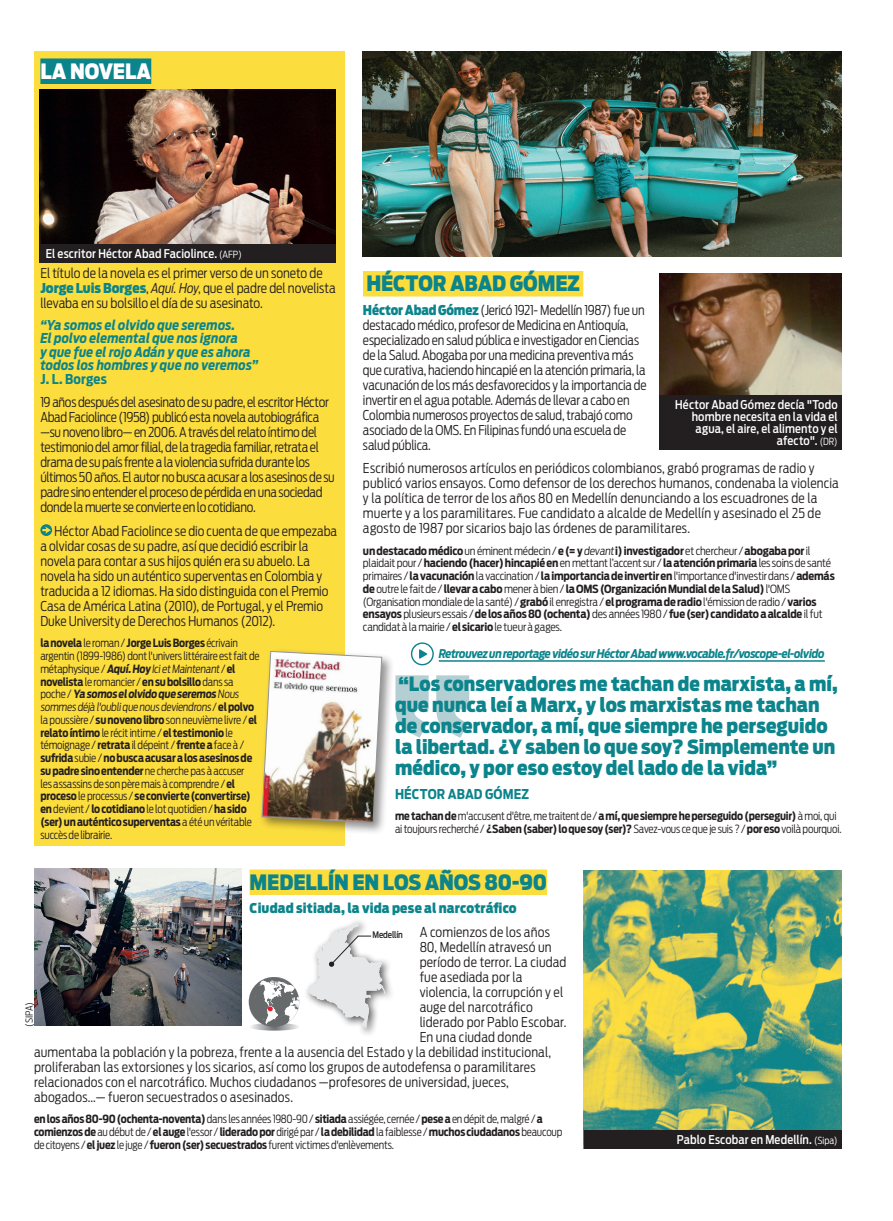
<style>
.page{position:relative;width:893px;height:1221px;background:#fff}
.page>*{position:absolute;margin:0;border:0;box-sizing:border-box;transform-origin:0 0}
.t1{font:900 21px "Antenna Cond";letter-spacing:-.01em;color:#0b848b}
.t2{font:900 21px "Antenna Cond";letter-spacing:-.005em;color:#fff}
.t3{font:900 19.5px/21px "Antenna Cond";letter-spacing:.005em;color:#0b848b}
.t4{font:300 13.5px/15px "Antenna Cond";letter-spacing:-.005em;color:#231f20}
.t5{font:300 13.5px/15px "Antenna Cond";letter-spacing:-.025em;color:#231f20}
.t6{font:italic 700 13.5px/13.5px "Antenna Cond";letter-spacing:.01em;color:#0b848b}
.t7{font:300 13.5px "Antenna Cond";letter-spacing:.015em;color:#231f20}
.t8{font:900 13.5px "Antenna Cond";letter-spacing:.015em;color:#0b848b}
.t9{font:700 13.5px "Antenna Cond";letter-spacing:.01em;color:#0b848b}
.t10{font:500 12px/12px "Antenna Cond";letter-spacing:.01em;color:#fff;text-align:right}
.t11{font:italic 700 12px "Antenna Cond";letter-spacing:-.03em;color:#0b848b}
.t12{font:300 11.25px/12.8px "Antenna Cond";letter-spacing:-.015em;color:#231f20}
.t13{font:300 9.75px "Antenna Cond";color:#231f20}
.t14{font:500 9px "Antenna Cond";letter-spacing:-.01em;color:#231f20}
.s1{font-weight:300;font-size:9.75px}
.s2{font-weight:900;color:#0b848b}
.s3{font-style:italic}
.s4{font-weight:700}
</style>
<div class="page">
<div style="left:363px;top:271px;width:220px;height:25px;background:#fcdd3e"></div>
<div style="left:34px;top:51px;width:310px;height:794px;background:#fcdd3e"></div>
<div style="left:40px;top:58px;width:111px;height:26px;background:#0b848b"></div>
<svg style="left:40px;top:524px;width:12px;height:12px"></svg>
<svg style="left:395px;top:675px;width:74px;height:62px"></svg>
<div style="left:250px;top:869px;width:297px;height:26px;background:#fcdd3e"></div>
<img style="left:660px;top:274px;width:182px;height:121px">
<img style="left:40px;top:89px;width:296px;height:155px">
<div style="left:259px;top:648px;width:135px;height:187px;background:#231f20;opacity:.5"></div>
<img style="left:262px;top:651px;width:120px;height:172px">
<img style="left:584px;top:870px;width:258px;height:260px">
<img style="left:34px;top:868px;width:207px;height:157px">
<svg style="left:249px;top:1022px;width:51px;height:8px"></svg>
<svg style="left:248px;top:977px;width:52px;height:50px"></svg>
<div style="left:303px;top:918px;width:92px;height:119px;background:#231f20;opacity:.75"></div>
<svg style="left:307px;top:922px;width:78px;height:106px"></svg>
<img style="left:363px;top:51px;width:479px;height:205px">
<div style="left:40px;top:244px;width:296px;height:19px;background:#231f20"></div>
<div style="left:660px;top:395px;width:182px;height:54px;background:#231f20"></div>
<div style="left:584px;top:1130px;width:258px;height:18px;background:#231f20"></div>
<svg style="left:411px;top:642px;width:23px;height:23px"></svg>
<hr style="left:439px;top:660px;width:386px;height:1px;background:#0b848b">
<h1 class="t2" style="left:40px;top:59px;width:112px">LA NOVELA</h1>
<p class="t10" style="left:46px;top:248px;width:197px">El escritor Héctor Abad Faciolince. <span class="s1">(AFP)</span></p>
<p class="t4" style="left:40px;top:265px;width:297px">El título de la novela es el primer verso de un soneto de<br><span class="s2">Jorge Luis Borges</span>, <span class="s3">Aquí. Hoy</span>, que el padre del novelista llevaba en su bolsillo el día de su asesinato.</p>
<p class="t6" style="left:40px;top:318px;width:219px">“Ya somos el olvido que seremos.<br>El polvo elemental que nos ignora<br>y que fue el rojo Adán y que es ahora todos los hombres y que no veremos”</p>
<p class="t9" style="left:40px;top:371px;width:68px">J. L. Borges</p>
<p class="t5" style="left:40px;top:395px;width:296px">19 años después del asesinato de su padre, el escritor Héctor Abad Faciolince (1958) publicó esta novela autobiográfica —su noveno libro— en 2006. A través del relato íntimo del testimonio del amor filial, de la tragedia familiar, retrata el drama de su país frente a la violencia sufrida durante los últimos 50 años. El autor no busca acusar a los asesinos de su padre sino entender el proceso de pérdida en una sociedad donde la muerte se convierte en lo cotidiano.</p>
<p class="t4" style="left:40px;top:523px;width:298px;text-indent:14px">Héctor Abad Faciolince se dio cuenta de que empezaba a olvidar cosas de su padre, así que decidió escribir la novela para contar a sus hijos quién era su abuelo. La novela ha sido un auténtico superventas en Colombia y traducida a 12 idiomas. Ha sido distinguida con el Premio Casa de América Latina (2010), de Portugal, y el Premio Duke University de Derechos Humanos (2012).</p>
<p class="t12" style="left:40px;top:637px;width:221px"><span class="s4">la novela</span> le roman / <span class="s4">Jorge Luis Borges</span> écrivain argentin (1899-1986) dont l'univers littéraire est fait de m étaphysique / <span class="s4">Aquí.Hoy</span> IcietMaintenant/ <span class="s4">el novelista</span> le romancier / <span class="s4">en su bolsillo</span> dans sa<br>p o che / <span class="s4">Ya somos elolvido que seremos</span> Nous sommes déjà l'oublique nous deviendrons / <span class="s4">el p olvo </span>la poussière / <span class="s4">su noveno libro</span> son neuvième livre / <span class="s4">el relato íntimo</span> le récit intime / <span class="s4">el testimonio</span> le témoignage / <span class="s4">retrata</span> il dépeint / <span class="s4">frente a</span> face à / <span class="s4">sufrida</span> subie / <span class="s4">no busca acusar a los asesinos de su padre sino entender</span> ne cherche pas à accuser<br>les assassins de son père mais à comprendre / <span class="s4">el proceso</span> le processus / <span class="s4">se convierte (convertirse) en</span> devient / <span class="s4">lo cotidiano</span> le lot quotidien / <span class="s4">ha sido (ser) un auténtico superventas</span> a été un véritable succès de librairie.</p>
<h1 class="t1" style="left:366px;top:271px;width:215px">HÉCTOR ABAD GÓMEZ</h1>
<p class="t4" style="left:363px;top:302px;width:285px"><span class="s2">Héctor Abad Gómez</span> (Jericó 1921- Medellín 1987) fue un destacado médico, profesor de Medicina en Antioquía, especializado en salud pública e investigador en Ciencias de la Salud. Abogaba por una medicina preventiva más que curativa, haciendo hincapié en la atención primaria, la vacunación de los más desfavorecidos y la importancia de invertir en el agua potable. Además de llevar a cabo en Colombia numerosos proyectos de salud, trabajó como asociado de la OMS. En Filipinas fundó una escuela de salud pública.</p>
<p class="t4" style="left:363px;top:461px;width:477px">Escribió numerosos artículos en periódicos colombianos, grabó programas de radio y publicó varios ensayos. Como defensor de los derechos humanos, condenaba la violencia y la política de terror de los años 80 en Medellín denunciando a los escuadrones de la muerte y a los paramilitares. Fue candidato a alcalde de Medellín y asesinado el 25 de agosto de 1987 por sicarios bajo las órdenes de paramilitares.</p>
<p class="t12" style="left:363px;top:544px;width:473px"><span class="s4">un destacado médico</span> un éminent médecin / <span class="s4">e (= y</span> devant<span class="s4">i) investigador</span> et chercheur / <span class="s4">abogaba por</span> il plaidait pour / <span class="s4">haciendo (hacer) hincapié en</span> en mettant l’accent sur / <span class="s4">la atención primaria</span> les soins de santé primaires / <span class="s4">la vacunación</span> la vaccination / <span class="s4">la importancia de invertir en</span> l'importance d'investir dans / <span class="s4">además de</span> outre le fait de / <span class="s4">llevar a cabo</span> mener à bien / <span class="s4">la OMS (Organización Mundial de la Salud)</span> l'OMS (Organisation mondiale de la santé) / <span class="s4">grabó</span> il enregistra / <span class="s4">el programa de radio</span> l'émission de radio / <span class="s4">varios ensayos</span> plusieurs essais / <span class="s4">de los años 80 (ochenta)</span> des années 1980 / <span class="s4">fue (ser) candidato a alcalde</span> il fut candidat à la mairie / <span class="s4">el sicario</span> le tueur à gages.</p>
<p class="t10" style="left:675px;top:399px;width:164px">Héctor Abad Gómez decía "Todo hombre necesita en la vida el agua, el aire, el alimento y el afecto". <span class="s1">(DR)</span></p>
<p class="t11" style="left:439px;top:646px;width:387px">Retrouvez un reportage vidéo sur Héctor Abad www.vocable.fr/voscope-el-olvido</p>
<h2 class="t3" style="left:395px;top:673px;width:444px">“Los conservadores me tachan de marxista, a mí, que nunca leí a Marx, y los marxistas me tachan de conservador, a mí, que siempre he perseguido la libertad. ¿Y saben lo que soy? Simplemente un médico, y por eso estoy del lado de la vida”</h2>
<p class="t9" style="left:395px;top:785px;width:135px">HÉCTOR ABAD GÓMEZ</p>
<p class="t12" style="left:395px;top:809px;width:448px"><span class="s4">me tachan de</span> m'accusent d'être, me traitent de / <span class="s4">a mí, que siempre he perseguido (perseguir)</span> à moi, qui ai toujours recherché / <span class="s4">¿Saben (saber) lo que soy (ser)?</span> Savez-vous ce que je suis ? / <span class="s4">por eso</span> voilà pourquoi.</p>
<h1 class="t1" style="left:250px;top:869px;width:299px">MEDELLÍN EN LOS AÑOS 80-90</h1>
<p class="t8" style="left:250px;top:900px;width:269px">Ciudad sitiada, la vida pese al narcotráfico</p>
<p class="t7" style="left:420px;top:923px;width:132px">A comienzos de los años</p>
<p class="t4" style="left:420px;top:939px;width:133px">80, Medellín atravesó un</p>
<p class="t7" style="left:420px;top:953px;width:148px">período de terror. La ciudad</p>
<p class="t7" style="left:420px;top:968px;width:104px">fue asediada por la</p>
<p class="t4" style="left:420px;top:984px;width:145px">violencia, la corrupción y el</p>
<p class="t4" style="left:420px;top:999px;width:115px">auge del narcotráfico</p>
<p class="t4" style="left:420px;top:1014px;width:148px">liderado por Pablo Escobar.</p>
<p class="t4" style="left:420px;top:1029px;width:114px">En una ciudad donde</p>
<p class="t4" style="left:34px;top:1044px;width:519px">aumentaba la población y la pobreza, frente a la ausencia del Estado y la debilidad institucional,</p>
<p class="t4" style="left:34px;top:1059px;width:503px">proliferaban las extorsiones y los sicarios, así como los grupos de autodefensa o paramilitares</p>
<p class="t4" style="left:34px;top:1074px;width:476px">relacionados con el narcotráfico. Muchos ciudadanos —profesores de universidad, jueces,</p>
<p class="t7" style="left:34px;top:1088px;width:261px">abogados...— fueron secuestrados o asesinados.</p>
<p class="t12" style="left:34px;top:1112px;width:530px"><span class="s4">en los años 80-90 (ochenta-noventa)</span> dans les années 1980-90 / <span class="s4">sitiada</span> assiégée, cernée / <span class="s4">pese a</span> en dépit de, malgré / <span class="s4">a comienzos de</span> au début de / <span class="s4">el auge</span> l'essor / <span class="s4">liderado por</span> dirigé par / <span class="s4">la debilidad</span> la faiblesse / <span class="s4">muchos ciudadanos</span> beaucoup de citoyens / <span class="s4">el juez</span> le juge / <span class="s4">fueron (ser) secuestrados</span> furent victimes d'enlèvements.</p>
<p class="t14" style="left:372px;top:929px;width:32px">Medellín</p>
<p class="t13" style="left:24px;top:1026px;width:26px;rotate:-90deg">(SIPA)</p>
<p class="t10" style="left:677px;top:1133px;width:162px">Pablo Escobar en Medellín. <span class="s1">(Sipa)</span></p>
</div>
